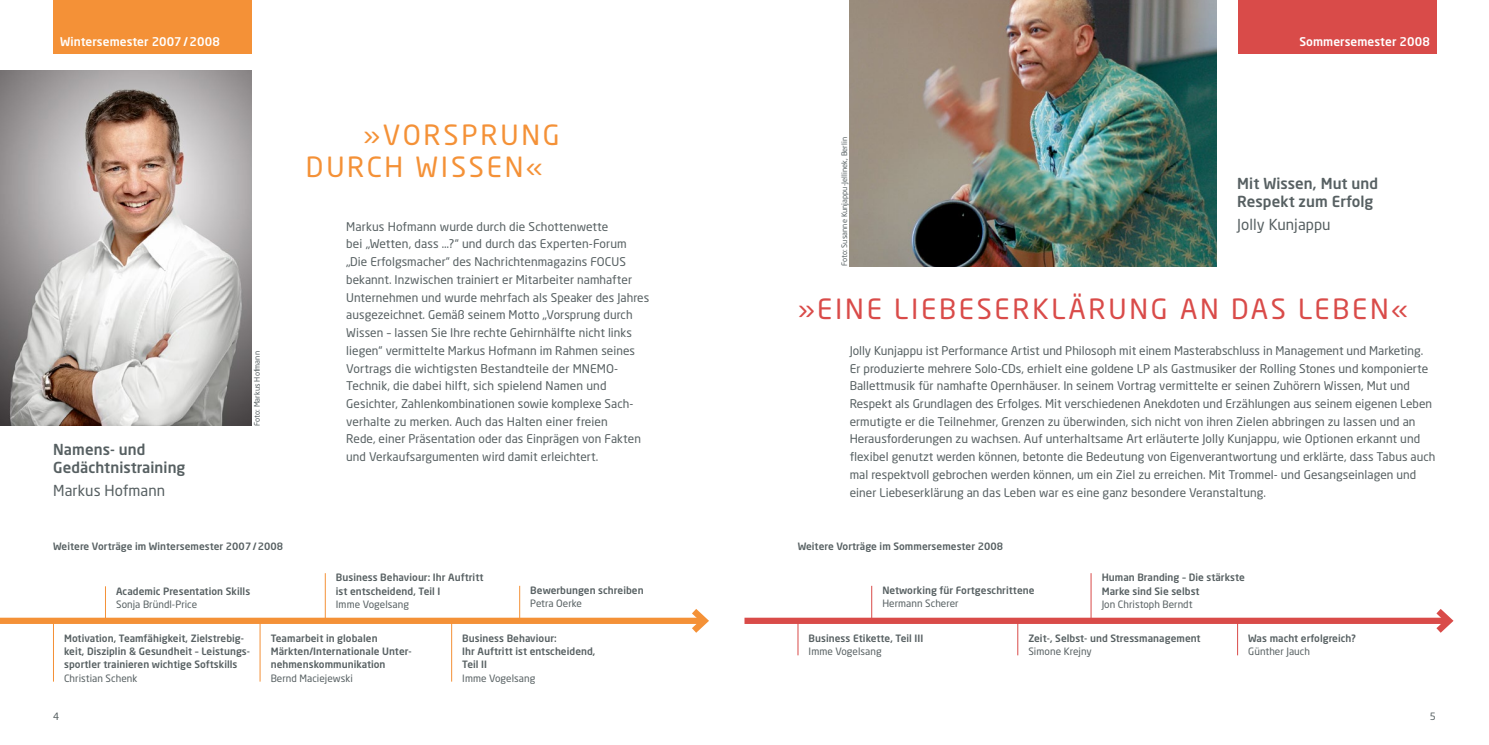
<style>
.page{position:relative;width:1489px;height:745px;background:#fff}
.page>*{position:absolute;margin:0;border:0;box-sizing:border-box;transform-origin:0 0}
.t1{font:27.5px "Neo Sans";letter-spacing:.1em;color:#d94b49}
.t2{font:27.5px/32.5px "Neo Sans";letter-spacing:.1em;color:#f49137}
.t3{font:500 15px/18.8px "Neo Sans";letter-spacing:.005em;color:#576062}
.t4{font:15px "Neo Sans";letter-spacing:.005em;color:#576062}
.t5{font:11.88px/17.8px "Neo Sans";letter-spacing:.005em;color:#576062}
.t6{font:500 11.88px "Neo Sans";letter-spacing:.005em;color:#fff}
.t7{font:500 10px/13.1px "Neo Sans";letter-spacing:.005em;color:#576062}
.t8{font:10px "Neo Sans";letter-spacing:.005em;color:#576062}
.t9{font:7.5px "Neo Sans";letter-spacing:.005em;color:#576062}
</style>
<div class="page">
<img style="left:849px;top:0;width:366px;height:266px">
<img style="left:0;top:71px;width:252px;height:354px">
<div style="left:0;top:617px;width:704px;height:6px;background:#f49137"></div>
<svg style="left:685px;top:609px;width:24px;height:24px"></svg>
<div style="left:744px;top:617px;width:704px;height:6px;background:#d94b49"></div>
<svg style="left:1429px;top:609px;width:25px;height:24px"></svg>
<hr style="left:105px;top:586px;width:1px;height:34px;background:#f49137">
<hr style="left:325px;top:572px;width:1px;height:48px;background:#f49137">
<hr style="left:519px;top:585px;width:1px;height:35px;background:#f49137">
<hr style="left:871px;top:585px;width:1px;height:35px;background:#d94b49">
<hr style="left:1090px;top:572px;width:1px;height:48px;background:#d94b49">
<hr style="left:53px;top:620px;width:1px;height:61px;background:#f49137">
<hr style="left:260px;top:620px;width:1px;height:61px;background:#f49137">
<hr style="left:451px;top:620px;width:1px;height:61px;background:#f49137">
<hr style="left:797px;top:620px;width:1px;height:35px;background:#d94b49">
<hr style="left:1017px;top:620px;width:1px;height:35px;background:#d94b49">
<hr style="left:1237px;top:620px;width:1px;height:35px;background:#d94b49">
<div style="left:53px;top:0;width:199px;height:53px;background:#f49137"></div>
<div style="left:1238px;top:0;width:198px;height:53px;background:#d94b49"></div>
<p class="t6" style="left:60px;top:34px;width:161px">Wintersemester 2007/2008</p>
<p class="t6" style="left:1299px;top:34px;width:132px">Sommersemester 2008</p>
<p class="t3" style="left:53px;top:439px;width:134px">Namens- und<br>Gedächtnistraining</p>
<p class="t4" style="left:53px;top:480px;width:114px">Markus Hofmann</p>
<p class="t9" style="left:252px;top:425px;width:76px;rotate:-90deg">Foto: Markus Hofmann</p>
<h1 class="t2" style="left:306px;top:118px;width:255px;text-indent:57px">»VORSPRUNG<br>DURCH WISSEN«</h1>
<p class="t5" style="left:346px;top:217px;width:304px">Markus Hofmann wurde durch die Schottenwette<br>bei „Wetten, dass …?“ und durch das Experten-Forum „Die Erfolgsmacher“ des Nachrichtenmagazins FOCUS bekannt. Inzwischen trainiert er Mitarbeiter namhafter Unternehmen und wurde mehrfach als Speaker des Jahres ausgezeichnet. Gemäß seinem Motto „Vorsprung durch Wissen – lassen Sie Ihre rechte Gehirnhälfte nicht links liegen“ vermittelte Markus Hofmann im Rahmen seines Vortrags die wichtigsten Bestandteile der MNEMO-Technik, die dabei hilft, sich spielend Namen und Gesichter, Zahlenkombinationen sowie komplexe Sach&shy;verhalte zu merken. Auch das Halten einer freien<br>Rede, einer Präsentation oder das Einprägen von Fakten und Verkaufsargumenten wird damit erleichtert.</p>
<p class="t9" style="left:839px;top:266px;width:130px;rotate:-90deg">Foto: Susanne Kunjappu-Jellinek, Berlin</p>
<p class="t3" style="left:1237px;top:173px;width:142px">Mit Wissen, Mut und<br>Respekt zum Erfolg</p>
<p class="t4" style="left:1237px;top:215px;width:95px">Jolly Kunjappu</p>
<h1 class="t1" style="left:797px;top:292px;width:612px">»EINE LIEBESERKLÄRUNG AN DAS LEBEN«</h1>
<p class="t5" style="left:849px;top:341px;width:587px">Jolly Kunjappu ist Performance Artist und Philosoph mit einem Masterabschluss in Management und Marketing.<br>Er produzierte mehrere Solo-CDs, erhielt eine goldene LP als Gastmusiker der Rolling Stones und komponierte Ballettmusik für namhafte Opernhäuser. In seinem Vortrag vermittelte er seinen Zuhörern Wissen, Mut und Respekt als Grundlagen des Erfolges. Mit verschiedenen Anekdoten und Erzählungen aus seinem eigenen Leben ermutigte er die Teilnehmer, Grenzen zu überwinden, sich nicht von ihren Zielen abbringen zu lassen und an Herausforderungen zu wachsen. Auf unterhaltsame Art erläuterte Jolly Kunjappu, wie Optionen erkannt und flexibel genutzt werden können, betonte die Bedeutung von Eigenverantwortung und erklärte, dass Tabus auch mal respektvoll gebrochen werden können, um ein Ziel zu erreichen. Mit Trommel- und Gesangseinlagen und einer Liebeserklärung an das Leben war es eine ganz besondere Veranstaltung.</p>
<p class="t7" style="left:53px;top:539px;width:231px">Weitere Vorträge im Wintersemester 2007/2008</p>
<p class="t7" style="left:797px;top:539px;width:207px">Weitere Vorträge im Sommersemester 2008</p>
<p class="t7" style="left:116px;top:583px;width:136px">Academic Presentation Skills</p>
<p class="t8" style="left:116px;top:597px;width:83px">Sonja Bründl-Price</p>
<p class="t7" style="left:336px;top:570px;width:149px">Business Behaviour: Ihr Auftritt ist entscheidend, Teil I</p>
<p class="t8" style="left:336px;top:597px;width:75px">Imme Vogelsang</p>
<p class="t7" style="left:882px;top:583px;width:154px">Networking für Fortgeschrittene</p>
<p class="t8" style="left:882px;top:597px;width:78px">Hermann Scherer</p>
<p class="t7" style="left:530px;top:583px;width:115px">Bewerbungen schreiben</p>
<p class="t8" style="left:530px;top:597px;width:53px">Petra Oerke</p>
<p class="t7" style="left:1101px;top:570px;width:145px">Human Branding – Die stärkste<br>Marke sind Sie selbst</p>
<p class="t8" style="left:1101px;top:597px;width:92px">Jon Christoph Berndt</p>
<p class="t7" style="left:64px;top:631px;width:187px">Motivation, Teamfähigkeit, Zielstrebig&shy;keit, Disziplin &amp; Gesundheit – Leistungs&shy;sportler trainieren wichtige Softskills</p>
<p class="t8" style="left:64px;top:671px;width:75px">Christian Schenk</p>
<p class="t7" style="left:271px;top:631px;width:142px">Teamarbeit in globalen<br>Märkten/Internationale Unter&shy;nehmenskommunikation</p>
<p class="t8" style="left:271px;top:671px;width:84px">Bernd Maciejewski</p>
<p class="t7" style="left:462px;top:631px;width:135px">Business Behaviour:<br>Ihr Auftritt ist entscheidend,<br>Teil II</p>
<p class="t8" style="left:462px;top:671px;width:75px">Imme Vogelsang</p>
<p class="t7" style="left:808px;top:631px;width:116px">Business Etikette, Teil III</p>
<p class="t8" style="left:808px;top:645px;width:75px">Imme Vogelsang</p>
<p class="t7" style="left:1028px;top:631px;width:174px">Zeit-, Selbst- und Stressmanagement</p>
<p class="t8" style="left:1028px;top:645px;width:65px">Simone Krejny</p>
<p class="t7" style="left:1248px;top:631px;width:109px">Was macht erfolgreich?</p>
<p class="t8" style="left:1248px;top:645px;width:63px">Günther Jauch</p>
<p class="t8" style="left:53px;top:709px;width:8px">4</p>
<p class="t8" style="left:1429px;top:709px;width:8px">5</p>
</div>
